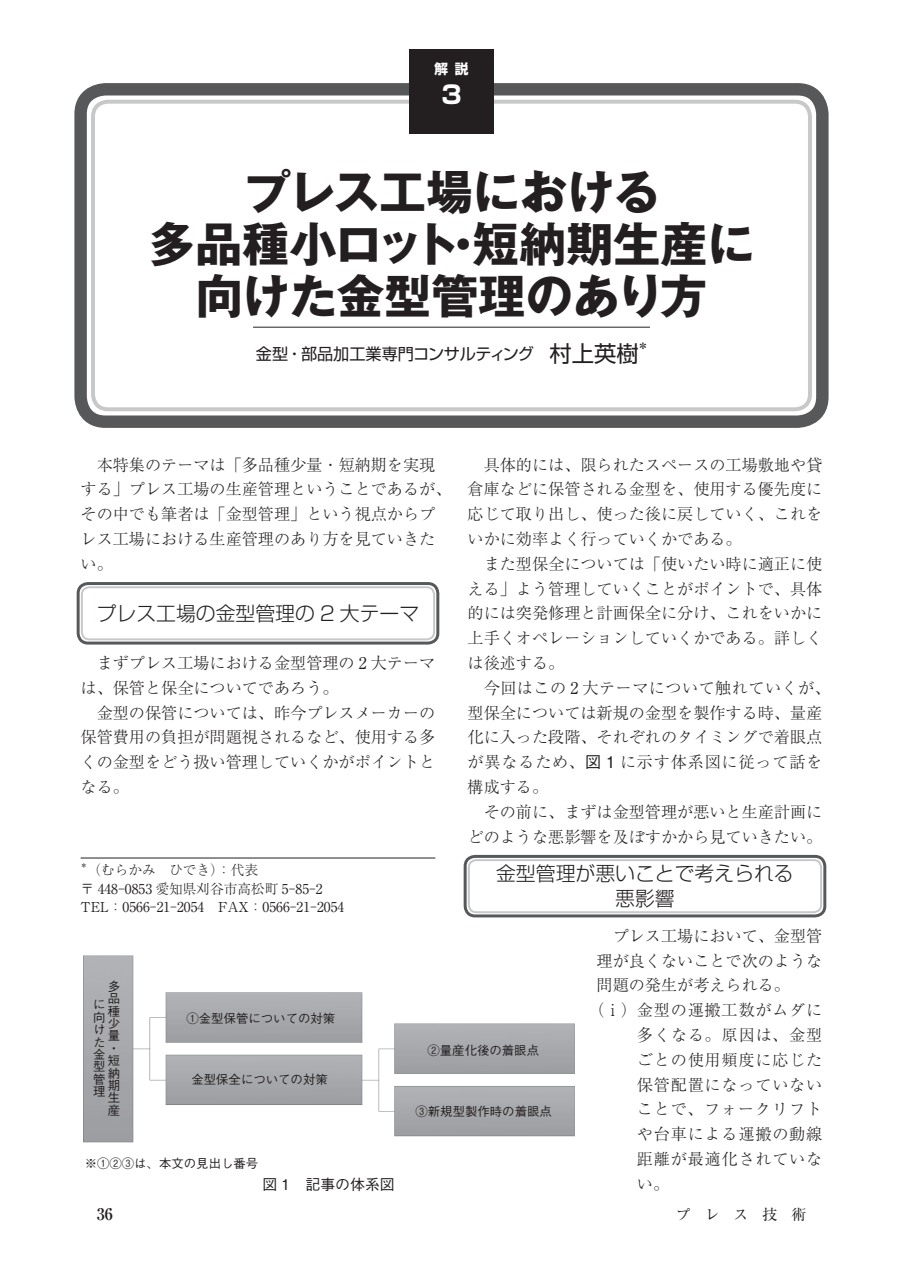
<style>
.page{position:relative;width:903px;height:1275px;background:#fff}
.page>*{position:absolute;margin:0;border:0;box-sizing:border-box;transform-origin:0 0}
.t1{font:700 47.07px/52.1px "Gothic MB101 Pro";color:#231f20;text-align:center}
.t2{font:700 24.85px "Shin Go Pro";color:#fff}
.t3{font:300 19.78px/24.8px "Shin Go Pro";color:#231f20;text-align:center}
.t4{font:300 16.1px/24.8px "Ryumin Pro";color:#231f20}
.t5{font:300 16.1px "Ryumin Pro";letter-spacing:.05em;color:#231f20}
.t6{font:16.1px "Shin Go Pro";color:#231f20}
.t7{font:300 16.1px "Ryumin Pro";letter-spacing:.065em;color:#231f20}
.t8{font:300 16.1px "Ryumin Pro";letter-spacing:.055em;color:#231f20}
.t9{font:700 16.1px "Ryumin Pro";color:#231f20}
.t10{font:500 14.88px "Gothic BBB Pro";color:#231f20}
.t11{font:14.88px "Ryumin Pro";letter-spacing:.94em;color:#231f20}
.t12{font:13.65px/18.6px "Ryumin Pro";color:#231f20}
.t13{font:700 13.65px "Shin Go Pro";color:#fff}
.t14{font:500 12.42px/12.4px "Gothic BBB Pr 6";color:#231f20}
.t15{font:11.2px "Shin Go Pro";color:#231f20}
.t16{font:300 6.83px "Ryumin Pro";color:#231f20}
.s1{font-size:22.4px}
.s2{font-weight:400}
.s3{font-weight:300}
.s4{font-family:"Gothic BBB Pro";font-weight:500}
</style>
<div class="page">
<div style="left:77px;top:582px;width:362px;height:63px;border:3px solid #57585a;border-radius:10px"></div>
<div style="left:81px;top:586px;width:354px;height:54px;border:2px solid #c7c8ca;border-radius:7px"></div>
<div style="left:464px;top:855px;width:362px;height:62px;border:3px solid #57585a;border-radius:10px"></div>
<div style="left:468px;top:859px;width:354px;height:54px;border:2px solid #c7c8ca;border-radius:7px"></div>
<hr style="left:81px;top:858px;width:354px;height:1px;background:#231f20">
<img style="left:83px;top:955px;width:492px;height:188px">
<div style="left:74px;top:83px;width:754px;height:345px;border:12px solid #57585a;border-radius:25px"></div>
<div style="left:91px;top:100px;width:721px;height:311px;border:4px solid #c7c8ca;border-radius:15px"></div>
<div style="left:409px;top:50px;width:85px;height:84px;background:#231f20"></div>
<hr style="left:253px;top:327px;width:397px;height:1px;background:#231f20">
<p class="t13" style="left:434px;top:58px;width:36px">解 説</p>
<h2 class="t2" style="left:441px;top:75px;width:22px">3</h2>
<h1 class="t1" style="left:148px;top:160px;width:608px">プレス工場における<br>多品種小ロット・短納期生産に向けた金型管理のあり方</h1>
<p class="t6" style="left:256px;top:340px;width:384px">金型・部品加工業専門コンサルティング　<span class="s1">村上英樹</span></p>
<p class="t15" style="left:637px;top:337px;width:13px">＊</p>
<p class="t4" style="left:81px;top:451px;width:372px;text-indent:16px">本特集のテーマは「多品種少量・短納期を実現する」プレス工場の生産管理ということであるが、その中でも筆者は「金型管理」という視点からプレス工場における生産管理のあり方を見ていきたい。</p>
<p class="t3" style="left:97px;top:598px;width:324px">プレス工場の金型管理の 2 大テーマ</p>
<p class="t4" style="left:81px;top:649px;width:356px;text-indent:16px">まずプレス工場における金型管理の <span class="s2">2</span> 大テーマは、保管と保全についてであろう。</p>
<p class="t4" style="left:81px;top:699px;width:356px;text-align:justify;text-indent:16px">金型の保管については、昨今プレスメーカーの保管費用の負担が問題視されるなど、使用する多くの金型をどう扱い管理していくかがポイントとなる。</p>
<p class="t12" style="left:81px;top:860px;width:265px;text-indent:7px"><span class="s3">（むらかみ　ひでき）：代表<br>〒</span> 448︲0853 <span class="s3">愛知県刈谷市高松町</span> 5︲85︲2<br>TEL<span class="s3">：</span>0566︲21︲2054 FAX<span class="s3">：</span>0566︲21︲2054</p>
<p class="t16" style="left:81px;top:860px;width:8px">＊</p>
<p class="t4" style="left:468px;top:451px;width:356px;text-align:justify;text-indent:16px">具体的には、限られたスペースの工場敷地や貸倉庫などに保管される金型を、使用する優先度に応じて取り出し、使った後に戻していく、これをいかに効率よく行っていくかである。</p>
<p class="t4" style="left:468px;top:550px;width:356px;text-align:justify;text-indent:16px">また型保全については「使いたい時に適正に使える」よう管理していくことがポイントで、具体的には突発修理と計画保全に分け、これをいかに上手くオペレーションしていくかである。詳しくは後述する。</p>
<p class="t4" style="left:468px;top:674px;width:364px;text-indent:16px">今回はこの <span class="s2">2</span> 大テーマについて触れていくが、型保全については新規の金型を製作する時、量産化に入った段階、それぞれのタイミングで着眼点が異なるため、<span class="s4">図 1</span> に示す体系図に従って話を構成する。</p>
<p class="t4" style="left:468px;top:798px;width:356px;text-align:right">その前に、まずは金型管理が悪いと生産計画にどのような悪影響を及ぼすかから見ていきたい。</p>
<p class="t3" style="left:496px;top:859px;width:299px">金型管理が悪いことで考えられる悪影響</p>
<p class="t14" style="left:108px;top:979px;width:13px">多品種少量・短納期生産</p>
<p class="t14" style="left:93px;top:998px;width:13px;text-align:justify">に向けた金型管理</p>
<p class="t14" style="left:186px;top:1011px;width:150px">①金型保管についての対策</p>
<p class="t14" style="left:191px;top:1073px;width:138px">金型保全についての対策</p>
<p class="t14" style="left:85px;top:1156px;width:175px">※①②③は、本文の見出し番号</p>
<p class="t10" style="left:263px;top:1172px;width:134px">図 1　記事の体系図</p>
<p class="t14" style="left:427px;top:1043px;width:113px">②量産化後の着眼点</p>
<p class="t14" style="left:415px;top:1104px;width:138px">③新規型製作時の着眼点</p>
<p class="t4" style="left:613px;top:922px;width:211px">プレス工場において、金型管</p>
<p class="t4" style="left:596px;top:947px;width:227px">理が良くないことで次のような</p>
<p class="t4" style="left:596px;top:972px;width:195px">問題の発生が考えられる。</p>
<p class="t5" style="left:588px;top:997px;width:235px">（ⅰ）金型の運搬工数がムダに</p>
<p class="t7" style="left:637px;top:1022px;width:187px">多くなる。原因は、金型</p>
<p class="t5" style="left:637px;top:1047px;width:187px">ごとの使用頻度に応じた</p>
<p class="t5" style="left:637px;top:1072px;width:187px">保管配置になっていない</p>
<p class="t8" style="left:637px;top:1097px;width:187px">ことで、フォークリフト</p>
<p class="t5" style="left:637px;top:1121px;width:187px">や台車による運搬の動線</p>
<p class="t5" style="left:637px;top:1146px;width:187px">距離が最適化されていな</p>
<p class="t4" style="left:637px;top:1170px;width:34px">い。</p>
<p class="t9" style="left:97px;top:1201px;width:18px">36</p>
<p class="t11" style="left:676px;top:1203px;width:132px">プレス技術</p>
</div>
